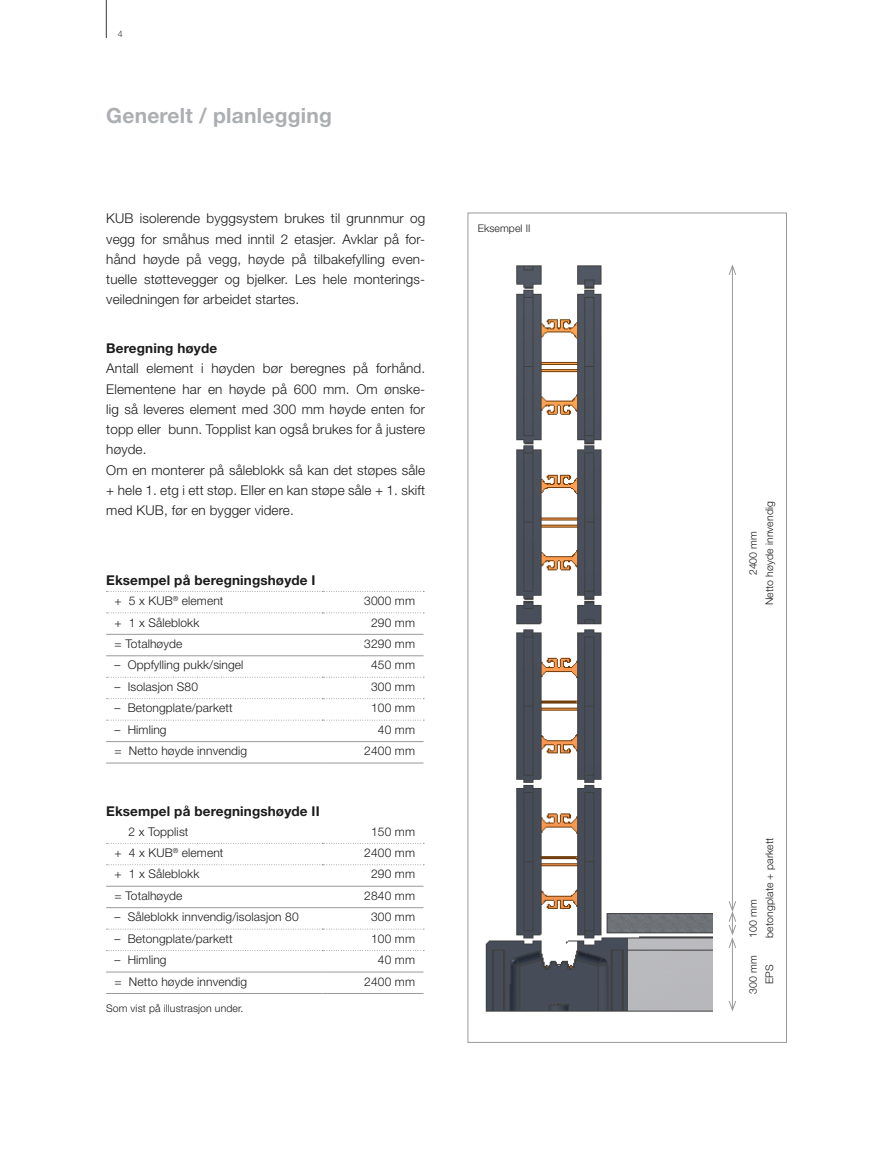
<style>
.page{position:relative;width:893px;height:1149px;background:#fff}
.page>*{position:absolute;margin:0;border:0;box-sizing:border-box;transform-origin:0 0}
.t1{font:700 21px "Helvetica Neue";letter-spacing:.01em;color:#acafb1}
.t2{font:300 13.5px/20.2px "Helvetica Neue";letter-spacing:.01em;color:#1c1b1c}
.t3{font:700 13.5px "Helvetica Neue";letter-spacing:.01em;color:#1c1b1c}
.t4{font:300 12px "Helvetica Neue";letter-spacing:.01em;color:#1c1b1c}
.t5{font:300 10.5px/16.5px "Helvetica Neue";letter-spacing:.01em;color:#1c1b1c;text-align:center}
.t6{font:300 9px "Helvetica Neue";color:#39393a}
</style>
<div class="page">
<hr style="left:106px;top:0;width:1px;height:38px;background:#39393a">
<img style="left:485px;top:265px;width:228px;height:747px">
<svg style="left:106px;top:864px;width:318px;height:1px"></svg>
<svg style="left:106px;top:928px;width:318px;height:1px"></svg>
<hr style="left:106px;top:971px;width:216px;height:1px;background:#989a9c">
<hr style="left:322px;top:971px;width:102px;height:1px;background:#989a9c">
<hr style="left:106px;top:992px;width:216px;height:1px;background:#989a9c">
<hr style="left:322px;top:992px;width:102px;height:1px;background:#989a9c">
<hr style="left:106px;top:885px;width:216px;height:1px;background:#989a9c">
<hr style="left:322px;top:885px;width:102px;height:1px;background:#989a9c">
<hr style="left:106px;top:907px;width:216px;height:1px;background:#989a9c">
<hr style="left:322px;top:907px;width:102px;height:1px;background:#989a9c">
<svg style="left:106px;top:591px;width:318px;height:1px"></svg>
<svg style="left:106px;top:612px;width:318px;height:1px"></svg>
<svg style="left:106px;top:676px;width:318px;height:1px"></svg>
<svg style="left:106px;top:698px;width:318px;height:1px"></svg>
<svg style="left:106px;top:719px;width:318px;height:1px"></svg>
<hr style="left:106px;top:741px;width:216px;height:1px;background:#989a9c">
<hr style="left:322px;top:741px;width:102px;height:1px;background:#989a9c">
<hr style="left:106px;top:762px;width:216px;height:1px;background:#989a9c">
<hr style="left:322px;top:762px;width:102px;height:1px;background:#989a9c">
<hr style="left:106px;top:633px;width:216px;height:1px;background:#989a9c">
<hr style="left:322px;top:633px;width:102px;height:1px;background:#989a9c">
<hr style="left:106px;top:655px;width:216px;height:1px;background:#989a9c">
<hr style="left:322px;top:655px;width:102px;height:1px;background:#989a9c">
<hr style="left:732px;top:938px;width:1px;height:71px;background:#989a9c">
<svg style="left:728px;top:1000px;width:8px;height:11px"></svg>
<hr style="left:732px;top:266px;width:1px;height:644px;background:#989a9c">
<svg style="left:728px;top:264px;width:8px;height:11px"></svg>
<svg style="left:728px;top:901px;width:8px;height:47px"></svg>
<p class="t6" style="left:118px;top:29px;width:7px">4</p>
<h1 class="t1" style="left:106px;top:102px;width:227px">Generelt / planlegging</h1>
<p class="t2" style="left:106px;top:208px;width:320px">KUB isolerende byggsystem brukes til grunnmur og vegg for småhus med inntil 2 etasjer. Avklar på for&shy;hånd høyde på vegg, høyde på tilbakefylling even&shy;tuelle støttevegger og bjelker. Les hele monterings&shy;veiledningen før arbeidet startes.</p>
<p class="t3" style="left:106px;top:340px;width:112px">Beregning høyde</p>
<p class="t2" style="left:106px;top:358px;width:320px">Antall element i høyden bør beregnes på forhånd.<br>Elementene har en høyde på 600 mm. Om ønske&shy;lig så leveres element med 300 mm høyde enten for topp eller bunn. Topplist kan også brukes for å justere høyde.<br>Om en monterer på såleblokk så kan det støpes såle + hele 1. etg i ett støp. Eller en kan støpe såle + 1. skift med KUB, før en bygger videre.</p>
<p class="t3" style="left:106px;top:571px;width:211px">Eksempel på beregningshøyde I</p>
<p class="t4" style="left:115px;top:593px;width:110px">+ 5 x KUB<sup>®</sup> element</p>
<p class="t4" style="left:364px;top:593px;width:52px">3000 mm</p>
<p class="t4" style="left:115px;top:614px;width:86px">+ 1 x Såleblokk</p>
<p class="t4" style="left:371px;top:614px;width:45px">290 mm</p>
<p class="t4" style="left:115px;top:636px;width:69px">= Totalhøyde</p>
<p class="t4" style="left:364px;top:636px;width:52px">3290 mm</p>
<p class="t4" style="left:115px;top:657px;width:130px">– Oppfylling pukk/singel</p>
<p class="t4" style="left:371px;top:657px;width:45px">450 mm</p>
<p class="t4" style="left:115px;top:679px;width:85px">– Isolasjon S80</p>
<p class="t4" style="left:371px;top:679px;width:45px">300 mm</p>
<p class="t4" style="left:115px;top:700px;width:120px">– Betongplate/parkett</p>
<p class="t4" style="left:371px;top:700px;width:45px">100 mm</p>
<p class="t4" style="left:115px;top:722px;width:53px">– Himling</p>
<p class="t4" style="left:378px;top:722px;width:39px">40 mm</p>
<p class="t4" style="left:115px;top:743px;width:134px">= Netto høyde innvendig</p>
<p class="t4" style="left:364px;top:743px;width:52px">2400 mm</p>
<p class="t3" style="left:106px;top:802px;width:215px">Eksempel på beregningshøyde II</p>
<p class="t4" style="left:128px;top:823px;width:61px">2 x Topplist</p>
<p class="t4" style="left:371px;top:823px;width:45px">150 mm</p>
<p class="t4" style="left:115px;top:845px;width:110px">+ 4 x KUB<sup>®</sup> element</p>
<p class="t4" style="left:364px;top:845px;width:52px">2400 mm</p>
<p class="t4" style="left:115px;top:866px;width:86px">+ 1 x Såleblokk</p>
<p class="t4" style="left:371px;top:866px;width:45px">290 mm</p>
<p class="t4" style="left:115px;top:888px;width:69px">= Totalhøyde</p>
<p class="t4" style="left:364px;top:888px;width:52px">2840 mm</p>
<p class="t4" style="left:115px;top:909px;width:186px">– Såleblokk innvendig/isolasjon 80</p>
<p class="t4" style="left:371px;top:909px;width:45px">300 mm</p>
<p class="t4" style="left:115px;top:930px;width:120px">– Betongplate/parkett</p>
<p class="t4" style="left:371px;top:930px;width:45px">100 mm</p>
<p class="t4" style="left:115px;top:952px;width:53px">– Himling</p>
<p class="t4" style="left:378px;top:952px;width:39px">40 mm</p>
<p class="t4" style="left:115px;top:973px;width:134px">= Netto høyde innvendig</p>
<p class="t4" style="left:364px;top:973px;width:52px">2400 mm</p>
<p class="t5" style="left:106px;top:999px;width:139px">Som vist på illustrasjon under.</p>
<p class="t5" style="left:478px;top:219px;width:54px">Eksempel II</p>
<p class="t5" style="left:744px;top:605px;width:105px;rotate:-90deg">2400 mm<br>Netto høyde innvendig</p>
<p class="t5" style="left:744px;top:937px;width:101px;text-align:left;rotate:-90deg">100 mm<br>betongplate + parkett</p>
<p class="t5" style="left:744px;top:993px;width:40px;rotate:-90deg">300 mm<br>EPS</p>
</div>
